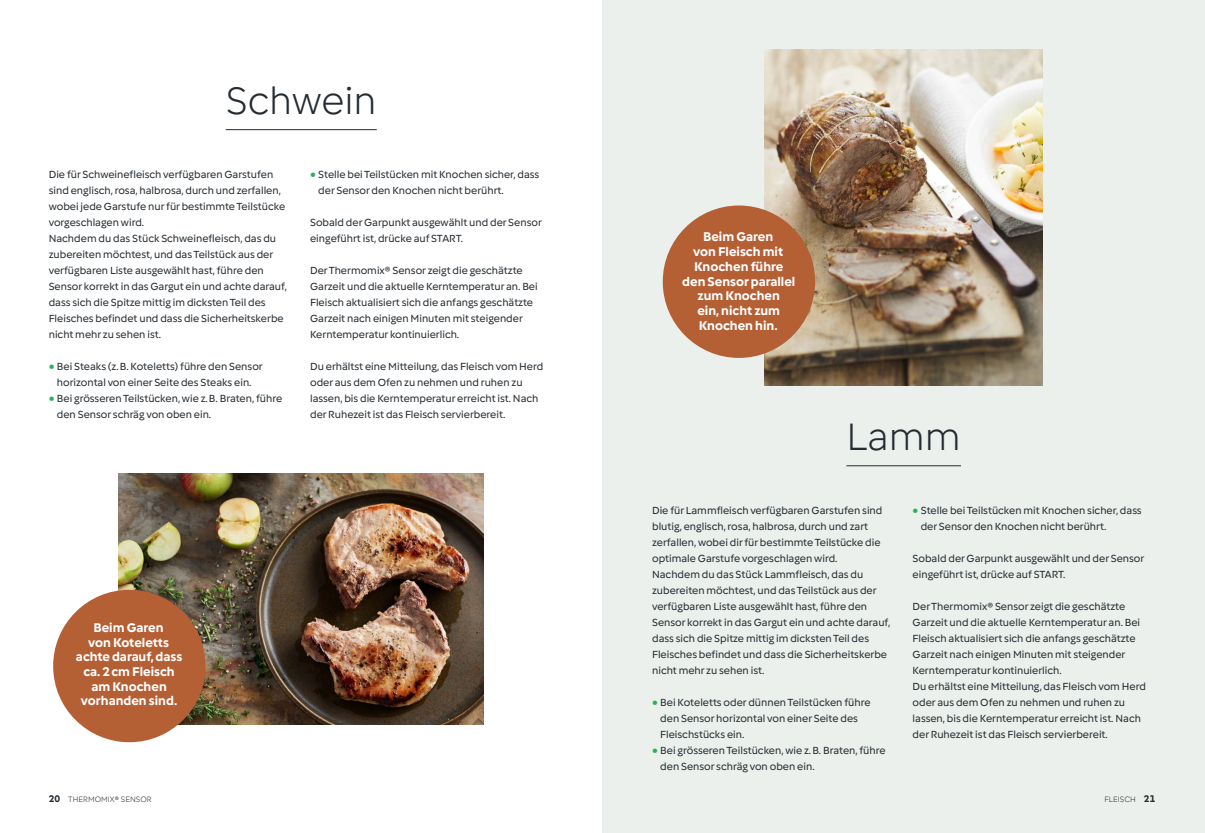
<style>
.page{position:relative;width:1205px;height:833px;background:#fff}
.page>*{position:absolute;margin:0;border:0;box-sizing:border-box;transform-origin:0 0}
.s_headline_1__with_underline{font:300 40px "Vorwerk";color:#242b31}
.s_eye_catcher__text_10_5pt{font:700 13.12px/14.8px "Vorwerk";color:#fff;text-align:center}
.s_copy{font:10.75px/16px "Vorwerk";color:#242b31}
.s_runningTitle{font:300 8.12px "Vorwerk";color:#242b31}
.s1{font-family:"Source Sans 3";font-size:9.75px;color:#27b255}
.s2{font-weight:700;font-size:10px}
</style>
<div class="page">
<div style="left:602px;top:0;width:603px;height:833px;background:#ebf0ec"></div>
<img style="left:764px;top:50px;width:279px;height:336px">
<img style="left:119px;top:474px;width:365px;height:250px">
<hr style="left:226px;top:129px;width:151px;height:1px;background:#242b31">
<hr style="left:846px;top:465px;width:115px;height:1px;background:#242b31">
<div style="left:663px;top:205px;width:152px;height:153px;background:#b55f35;border-radius:50%"></div>
<div style="left:53px;top:590px;width:153px;height:152px;background:#b55f35;border-radius:50%"></div>
<p class="s_headline_1__with_underline" style="left:226px;top:74px;width:153px">Schwein</p>
<p class="s_copy" style="left:49px;top:166px;width:238px">Die für Schweinefleisch verfügbaren Garstufen sind englisch, rosa, halbrosa, durch und zerfallen, wobei jede Garstufe nur für bestimmte Teilstücke vorgeschlagen wird.</p>
<p class="s_copy" style="left:49px;top:230px;width:239px">Nachdem du das Stück Schweinefleisch, das du zubereiten möchtest, und das Teilstück aus der verfügbaren Liste ausgewählt hast, führe den Sensor korrekt in das Gargut ein und achte darauf, dass sich die Spitze mittig im dicksten Teil des Fleisches befindet und dass die Sicherheitskerbe nicht mehr zu sehen ist.</p>
<p class="s_copy" style="left:49px;top:358px;width:216px;text-align:center"><span class="s1">●</span> Bei Steaks (z. B. Koteletts) führe den Sensor horizontal von einer Seite des Steaks ein.</p>
<p class="s_copy" style="left:57px;top:390px;width:227px;text-indent:-8px"><span class="s1">●</span> Bei grösseren Teilstücken, wie z. B. Braten, führe den Sensor schräg von oben ein.</p>
<p class="s_copy" style="left:318px;top:166px;width:222px;text-indent:-8px"><span class="s1">●</span> Stelle bei Teilstücken mit Knochen sicher, dass der Sensor den Knochen nicht berührt.</p>
<p class="s_copy" style="left:310px;top:214px;width:233px">Sobald der Garpunkt ausgewählt und der Sensor eingeführt ist, drücke auf START.</p>
<p class="s_copy" style="left:310px;top:262px;width:229px">Der Thermomix® Sensor zeigt die geschätzte Garzeit und die aktuelle Kerntemperatur an. Bei Fleisch aktualisiert sich die anfangs geschätzte Garzeit nach einigen Minuten mit steigender Kerntemperatur kontinuierlich.</p>
<p class="s_copy" style="left:310px;top:358px;width:235px">Du erhältst eine Mitteilung, das Fleisch vom Herd oder aus dem Ofen zu nehmen und ruhen zu lassen, bis die Kerntemperatur erreicht ist. Nach der Ruhezeit ist das Fleisch servierbereit.</p>
<p class="s_eye_catcher__text_10_5pt" style="left:76px;top:620px;width:108px">Beim Garen<br>von Koteletts achte darauf, dass ca. 2 cm Fleisch am Knochen vorhanden sind.</p>
<p class="s_eye_catcher__text_10_5pt" style="left:682px;top:229px;width:115px">Beim Garen<br>von Fleisch mit<br>Knochen führe den Sensor parallel zum Knochen<br>ein, nicht zum<br>Knochen hin.</p>
<p class="s_headline_1__with_underline" style="left:846px;top:410px;width:116px">Lamm</p>
<p class="s_copy" style="left:652px;top:502px;width:232px">Die für Lammfleisch verfügbaren Garstufen sind blutig, englisch, rosa, halbrosa, durch und zart zerfallen, wobei dir für bestimmte Teilstücke die optimale Garstufe vorgeschlagen wird.</p>
<p class="s_copy" style="left:652px;top:566px;width:239px">Nachdem du das Stück Lammfleisch, das du zubereiten möchtest, und das Teilstück aus der verfügbaren Liste ausgewählt hast, führe den Sensor korrekt in das Gargut ein und achte darauf, dass sich die Spitze mittig im dicksten Teil des Fleisches befindet und dass die Sicherheitskerbe nicht mehr zu sehen ist.</p>
<p class="s_copy" style="left:660px;top:694px;width:212px;text-indent:-8px"><span class="s1">●</span> Bei Koteletts oder dünnen Teilstücken führe den Sensor horizontal von einer Seite des<br>Fleischstücks ein.</p>
<p class="s_copy" style="left:660px;top:742px;width:227px;text-indent:-8px"><span class="s1">●</span> Bei grösseren Teilstücken, wie z. B. Braten, führe den Sensor schräg von oben ein.</p>
<p class="s_copy" style="left:921px;top:502px;width:222px;text-indent:-8px"><span class="s1">●</span> Stelle bei Teilstücken mit Knochen sicher, dass der Sensor den Knochen nicht berührt.</p>
<p class="s_copy" style="left:912px;top:550px;width:233px">Sobald der Garpunkt ausgewählt und der Sensor eingeführt ist, drücke auf START.</p>
<p class="s_copy" style="left:912px;top:598px;width:229px">Der Thermomix® Sensor zeigt die geschätzte Garzeit und die aktuelle Kerntemperatur an. Bei Fleisch aktualisiert sich die anfangs geschätzte Garzeit nach einigen Minuten mit steigender Kerntemperatur kontinuierlich.</p>
<p class="s_copy" style="left:912px;top:678px;width:235px">Du erhältst eine Mitteilung, das Fleisch vom Herd oder aus dem Ofen zu nehmen und ruhen zu lassen, bis die Kerntemperatur erreicht ist. Nach der Ruhezeit ist das Fleisch servierbereit.</p>
<p class="s_runningTitle" style="left:49px;top:794px;width:104px"><span class="s2">20</span> THERMOMIX® SENSOR</p>
<p class="s_runningTitle" style="left:1104px;top:794px;width:52px">FLEISCH <span class="s2">21</span></p>
</div>
